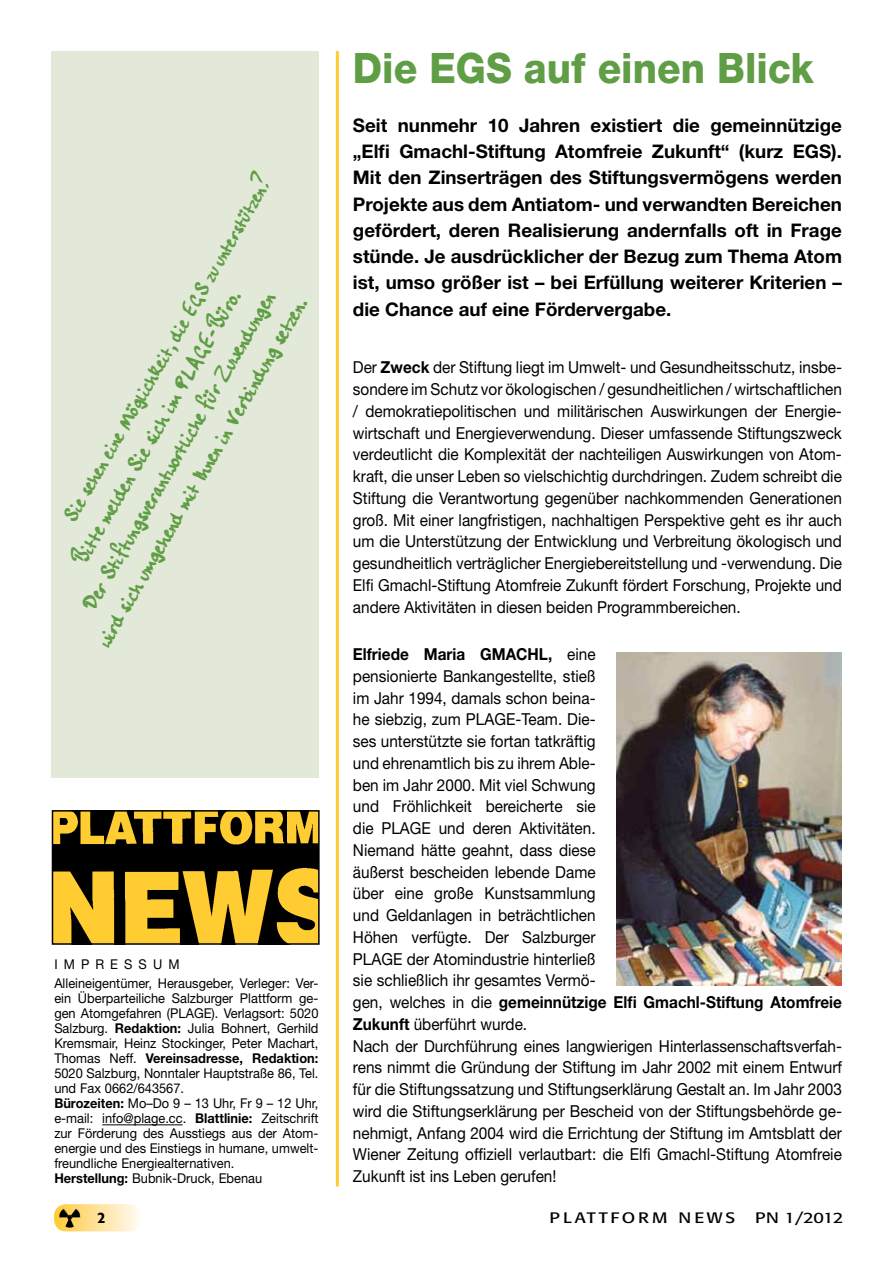
<style>
.page{position:relative;width:893px;height:1263px;background:#fff}
.page>*{position:absolute;margin:0;border:0;box-sizing:border-box;transform-origin:0 0}
.t1{font:800 42px "Helvetica Neue";color:#5f9e45;scale:.92 1}
.t2{font:25.5px "Handwriting Plain";color:#5f9e45;scale:.93 1}
.t3{font:24px "Handwriting Plain";color:#5f9e45;scale:.93 1}
.t4{font:700 18.75px/26.2px "Helvetica Neue";color:#000;text-align:justify}
.t5{font:16.5px/21.8px "Helvetica Neue";color:#000;text-align:justify;scale:.93 1}
.t6{font:15px "Formata";letter-spacing:.15em;color:#000;scale:1.2 1}
.t7{font:500 15px "Formata";color:#000;scale:.93 1}
.t8{font:13.5px/15px "Helvetica Neue";color:#000;scale:.95 1}
.s1{font-weight:700}
</style>
<div class="page">
<div style="left:54px;top:1204px;width:87px;height:27px;background:linear-gradient(to right,#ffca39,#fffaf8);border-radius:12px"></div>
<img style="left:59px;top:1208px;width:22px;height:20px">
<hr style="left:102px;top:1124px;width:81px;height:1px;background:#000">
<img style="left:55px;top:813px;width:262px;height:129px">
<div style="left:52px;top:810px;width:268px;height:135px;border:2px solid #000"></div>
<hr style="left:336px;top:51px;width:3px;height:1135px;background:#ffcc31">
<div style="left:51px;top:51px;width:268px;height:727px;background:#e3e9d9"></div>
<img style="left:617px;top:652px;width:225px;height:333px">
<h3 class="t3" style="left:54px;top:511px;width:428px;rotate:-60deg">Sie sehen eine Möglichkeit, die EGS zu unterstützen?</h3>
<h2 class="t2" style="left:71px;top:600px;width:394px;rotate:-60deg">Der Stiftungsverantwortliche für Zuwendungen</h2>
<h2 class="t2" style="left:62px;top:555px;width:341px;rotate:-60deg">Bitte melden Sie sich im PLAGE-Büro.</h2>
<h2 class="t2" style="left:86px;top:635px;width:431px;rotate:-60deg">wird sich umgehend mit Ihnen in Verbindung setzen.</h2>
<p class="t8" style="left:54px;top:954px;width:280px;line-height:19.5px">IMPRESSUM<br>Alleineigentümer, Herausgeber, Verleger: Ver-</p>
<p class="t8" style="left:54px;top:991px;width:280px">ein Überparteiliche Salzburger Plattform ge&shy;gen Atomgefahren (PLAGE). Verlagsort: 5020<br>Salzburg. <span class="s1">Redaktion:</span> Julia Bohnert, Gerhild Kremsmair, Heinz Stockinger, Peter Machart, Thomas Neff. <span class="s1">Vereinsadresse, Redaktion:<br></span>5020 Salzburg, Nonntaler Hauptstraße 86, Tel. und Fax 0662/643567.<br><span class="s1">Bürozeiten:</span> Mo–Do 9 – 13 Uhr, Fr 9 – 12 Uhr, e-mail: info@plage.cc. <span class="s1">Blattlinie:</span> Zeitschrift zur Förderung des Ausstiegs aus der Atom&shy;energie und des Einstiegs in humane, umwelt&shy;freundliche Energiealternativen.<br><span class="s1">Herstellung:</span> Bubnik-Druck, Ebenau</p>
<h1 class="t1" style="left:353px;top:43px;width:502px">Die EGS auf einen Blick</h1>
<p class="t4" style="left:353px;top:112px;width:491px">Seit nunmehr 10 Jahren existiert die gemeinnützige „Elfi Gmachl-Stiftung Atomfreie Zukunft“ (kurz EGS).<br>Mit den Zinserträgen des Stiftungsvermögens werden Projekte aus dem Antiatom- und verwandten Bereichen gefördert, deren Realisierung andernfalls oft in Frage stünde. Je ausdrücklicher der Bezug zum Thema Atom ist, umso größer ist – bei Erfüllung weiterer Kriterien – die Chance auf eine Fördervergabe.</p>
<p class="t5" style="left:353px;top:356px;width:527px">Der <span class="s1">Zweck</span> der Stiftung liegt im Umwelt- und Gesundheitsschutz, insbe&shy;sondere im Schutz vor ökologischen / gesundheitlichen / wirtschaftlichen / demokratiepolitischen und militärischen Auswirkungen der Energie&shy;wirtschaft und Energieverwendung. Dieser umfassende Stiftungszweck verdeutlicht die Komplexität der nachteiligen Auswirkungen von Atom&shy;kraft, die unser Leben so vielschichtig durchdringen. Zudem schreibt die Stiftung die Verantwortung gegenüber nachkommenden Generationen groß. Mit einer langfristigen, nachhaltigen Perspektive geht es ihr auch um die Unterstützung der Entwicklung und Verbreitung ökologisch und gesundheitlich verträglicher Energiebereitstellung und -verwendung. Die Elfi Gmachl-Stiftung Atomfreie Zukunft fördert Forschung, Projekte und andere Aktivitäten in diesen beiden Programmbereichen.</p>
<p class="t5" style="left:353px;top:643px;width:527px;text-align:left"><span class="s1">Elfriede Maria GMACHL,</span> eine<br>pensionierte Bankangestellte, stieß<br>im Jahr 1994, damals schon beina-<br>he siebzig, zum PLAGE-Team. Die-<br>ses unterstützte sie fortan tatkräftig<br>und ehrenamtlich bis zu ihrem Able-<br>ben im Jahr 2000. Mit viel Schwung<br>und Fröhlichkeit bereicherte sie<br>die PLAGE und deren Aktivitäten.<br>Niemand hätte geahnt, dass diese<br>äußerst bescheiden lebende Dame<br>über eine große Kunstsammlung<br>und Geldanlagen in beträchtlichen<br>Höhen verfügte. Der Salzburger<br>PLAGE der Atomindustrie hinterließ<br>sie schließlich ihr gesamtes Vermö-<br>gen, welches in die <span class="s1">gemeinnützige Elfi Gmachl-Stiftung Atomfreie Zukunft</span> überführt wurde.<br>Nach der Durchführung eines langwierigen Hinterlassenschaftsverfah&shy;rens nimmt die Gründung der Stiftung im Jahr 2002 mit einem Entwurf für die Stiftungssatzung und Stiftungserklärung Gestalt an. Im Jahr 2003 wird die Stiftungserklärung per Bescheid von der Stiftungsbehörde ge&shy;nehmigt, Anfang 2004 wird die Errichtung der Stiftung im Amtsblatt der Wiener Zeitung offiziell verlautbart: die Elfi Gmachl-Stiftung Atomfreie Zukunft ist ins Leben gerufen!</p>
<p class="t7" style="left:97px;top:1208px;width:10px">2</p>
<p class="t6" style="left:549px;top:1209px;width:156px">PLATTFORM NEWS</p>
<p class="t6" style="left:755px;top:1209px;width:75px">PN 1/2012</p>
</div>
